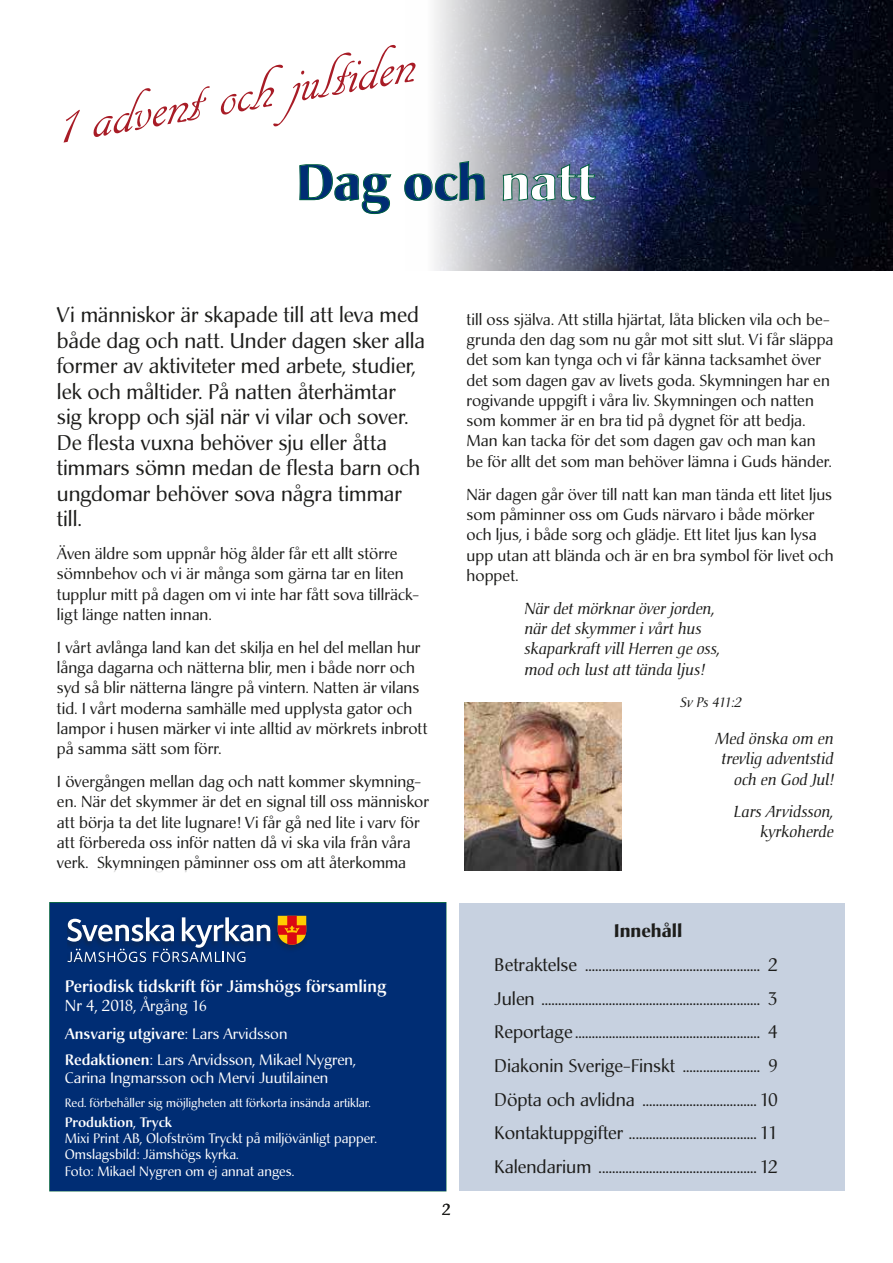
<style>
.page{position:relative;width:893px;height:1263px;background:#fff}
.page>*{position:absolute;margin:0;border:0;box-sizing:border-box;transform-origin:0 0}
.t1{font:66px "ARDECODE";color:#a81c26}
.t2{font:700 49.5px "Christiana";letter-spacing:-.005em;color:#002d74}
.t3{font:21px/25.5px "Christiana";color:#1d1d1b}
.t4{font:18px/33.6px "Christiana";color:#1d1d1b;text-align:justify}
.t5{font:700 18px "Christiana";color:#1d1d1b}
.t6{font:500 16.5px "Christiana";color:#fff}
.t7{font:15.75px/20.2px "Christiana";letter-spacing:.005em;color:#1d1d1b}
.t8{font:italic 15.75px/20.2px "Christiana";letter-spacing:-.005em;color:#1d1d1b;text-align:right}
.t9{font:15.75px "Christiana";letter-spacing:-.04em;color:#fff}
.t10{font:15px/26.5px "Christiana";color:#fff}
.t11{font:13.5px/16.2px "Christiana";color:#fff}
.t12{font:500 13.5px "Christiana";color:#fff}
.t13{font:italic 13.5px "Christiana";letter-spacing:-.04em;color:#1d1d1b}
.t14{font:12px "Christiana";color:#fff}
.s1{color:#fff}
.s2{font-size:15px}
.s3{font-weight:500}
</style>
<div class="page">
<img style="left:434px;top:0;width:459px;height:270px">
<div style="left:50px;top:903px;width:396px;height:288px;background:#002d74"></div>
<div style="left:459px;top:903px;width:385px;height:288px;background:#c7d1e0"></div>
<svg style="left:67px;top:916px;width:240px;height:46px"></svg>
<svg style="left:299px;top:164px;width:92px;height:50px"></svg>
<svg style="left:404px;top:161px;width:81px;height:40px"></svg>
<svg style="left:502px;top:164px;width:94px;height:37px;background:#667a91"></svg>
<img style="left:465px;top:702px;width:156px;height:169px">
<h1 class="t1" style="left:54px;top:85px;width:361px;rotate:-10deg">1 advent och jultiden</h1>
<h2 class="t2" style="left:296px;top:151px;width:300px">Dag och <span class="s1">natt</span></h2>
<p class="t3" style="left:57px;top:302px;width:369px">Vi människor är skapade till att leva med både dag och natt. Under dagen sker alla former av aktiviteter med arbete, studier, lek och måltider. På natten återhämtar sig kropp och själ när vi vilar och sover.<br>De flesta vuxna behöver sju eller åtta timmars sömn medan de flesta barn och ungdomar behöver sova några timmar till.</p>
<p class="t7" style="left:57px;top:544px;width:364px">Även äldre som uppnår hög ålder får ett allt större sömnbehov och vi är många som gärna tar en liten tupplur mitt på dagen om vi inte har fått sova tillräck&shy;ligt länge natten innan.</p>
<p class="t7" style="left:57px;top:637px;width:372px">I vårt avlånga land kan det skilja en hel del mellan hur långa dagarna och nätterna blir, men i både norr och syd så blir nätterna längre på vintern. Natten är vilans tid. I vårt moderna samhälle med upplysta gator och lampor i husen märker vi inte alltid av mörkrets inbrott på samma sätt som förr.</p>
<p class="t7" style="left:57px;top:772px;width:373px">I övergången mellan dag och natt kommer skymning&shy;en. När det skymmer är det en signal till oss människor att börja ta det lite lugnare! Vi får gå ned lite i varv för att förbereda oss inför natten då vi ska vila från våra verk. Skymningen påminner oss om att återkomma</p>
<p class="t7" style="left:466px;top:309px;width:368px">till oss själva. Att stilla hjärtat, låta blicken vila och be&shy;grunda den dag som nu går mot sitt slut. Vi får släppa det som kan tynga och vi får känna tacksamhet över det som dagen gav av livets goda. Skymningen har en rogivande uppgift i våra liv. Skymningen och natten som kommer är en bra tid på dygnet för att bedja.<br>Man kan tacka för det som dagen gav och man kan be för allt det som man behöver lämna i Guds händer.</p>
<p class="t7" style="left:466px;top:484px;width:369px">När dagen går över till natt kan man tända ett litet ljus som påminner oss om Guds närvaro i både mörker och ljus, i både sorg och glädje. Ett litet ljus kan lysa upp utan att blända och är en bra symbol för livet och hoppet.</p>
<p class="t8" style="left:525px;top:598px;width:197px;text-align:left">När det mörknar över jorden, när det skymmer i vårt hus skaparkraft vill Herren ge oss, mod och lust att tända ljus!</p>
<p class="t13" style="left:681px;top:694px;width:63px">Sv Ps 411:2</p>
<p class="t8" style="left:716px;top:728px;width:120px">Med önska om en trevlig adventstid och en God Jul!</p>
<p class="t8" style="left:734px;top:801px;width:101px">Lars Arvidsson, kyrkoherde</p>
<p class="t6" style="left:65px;top:975px;width:323px">Periodisk tidskrift för Jämshögs församling</p>
<p class="t9" style="left:65px;top:995px;width:143px">Nr 4, 2018, <span class="s2">Årgång 16</span></p>
<p class="t10" style="left:65px;top:1020px;width:292px"><span class="s3">Ansvarig utgivare</span>: Lars Arvidsson<br><span class="s3">Redaktionen</span>: Lars Arvidsson, Mikael Nygren,</p>
<p class="t10" style="left:65px;top:1065px;width:265px">Carina Ingmarsson och Mervi Juutilainen</p>
<p class="t14" style="left:65px;top:1095px;width:307px">Red. förbehåller sig möjligheten att förkorta insända artiklar.</p>
<p class="t12" style="left:65px;top:1114px;width:109px">Produktion, Tryck</p>
<p class="t11" style="left:65px;top:1130px;width:313px">Mixi Print AB, Olofström Tryckt på miljövänligt papper.<br>Omslagsbild: Jämshögs kyrka.<br>Foto: Mikael Nygren om ej annat anges.</p>
<p class="t7" style="left:442px;top:1199px;width:10px">2</p>
<p class="t5" style="left:614px;top:920px;width:70px">Innehåll</p>
<p class="t4" style="left:494px;top:948px;width:285px">Betraktelse .................................................... 2<br>Julen ................................................................. 3<br>Reportage ....................................................... 4<br>Diakonin Sverige-Finskt ....................... 9<br>Döpta och avlidna .................................. 10<br>Kontaktuppgifter ...................................... 11<br>Kalendarium ............................................... 12</p>
<p class="t4" style="left:588px;top:948px;width:5px">.</p>
<p class="t4" style="left:636px;top:948px;width:8px">..</p>
<p class="t4" style="left:689px;top:948px;width:8px">..</p>
<p class="t4" style="left:740px;top:948px;width:8px">..</p>
<p class="t4" style="left:494px;top:982px;width:94px">Välkommen</p>
<p class="t4" style="left:636px;top:982px;width:8px">..</p>
<p class="t4" style="left:689px;top:982px;width:8px">..</p>
<p class="t4" style="left:740px;top:982px;width:8px">..</p>
<p class="t4" style="left:494px;top:1015px;width:150px">En vä ld på flykt ..</p>
<p class="t4" style="left:689px;top:1015px;width:8px">..</p>
<p class="t4" style="left:740px;top:1015px;width:8px">..</p>
<p class="t4" style="left:494px;top:1049px;width:203px">Konfirmandinfo .................. ..</p>
<p class="t4" style="left:740px;top:1049px;width:39px">.. 6</p>
<p class="t4" style="left:494px;top:1083px;width:150px">Sommarmusiken ....</p>
<p class="t4" style="left:689px;top:1083px;width:8px">..</p>
<p class="t4" style="left:740px;top:1083px;width:39px">.. . 7</p>
<p class="t4" style="left:494px;top:1116px;width:150px">Miljötips.................... ..</p>
<p class="t4" style="left:689px;top:1116px;width:8px">..</p>
<p class="t4" style="left:740px;top:1116px;width:8px">..</p>
</div>
